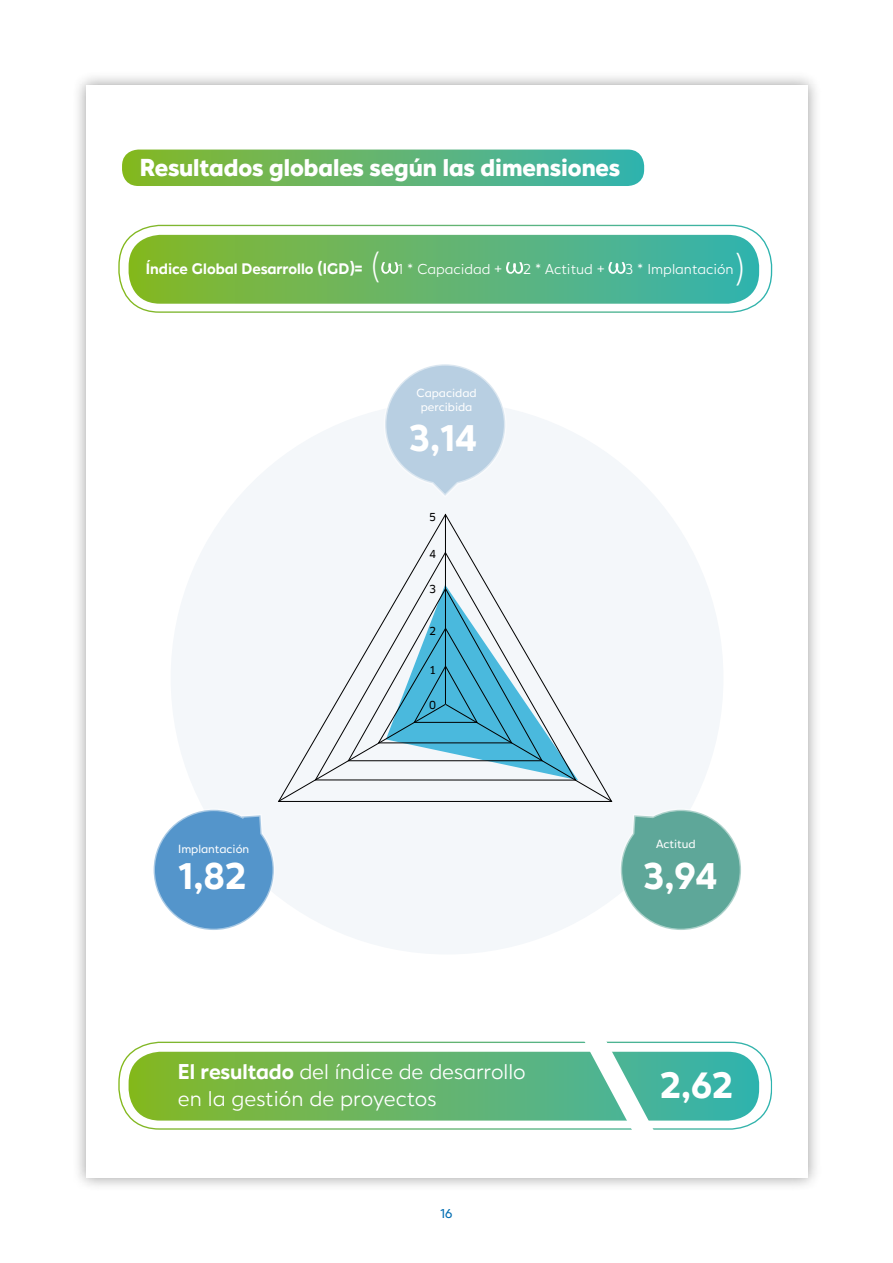
<style>
.page{position:relative;width:893px;height:1263px;background:#fff}
.page>*{position:absolute;margin:0;border:0;box-sizing:border-box;transform-origin:0 0}
.t1{font:700 38.85px "Hartwell Alt";color:#fff}
.t2{font:700 38.25px "Hartwell Alt";color:#fff}
.t3{font:300 33.45px "Hartwell Alt";color:#fff}
.t4{font:900 25.65px "Hartwell Alt";color:#fff}
.t5{font:22.5px/27px "Hartwell Alt";letter-spacing:-.005em;color:#fff}
.t6{font:700 15.9px "Hartwell Alt";color:#fff}
.t7{font:15px "Hartwell Alt";color:#fff}
.t8{font:500 13.5px "Hartwell Alt";color:#006db2}
.t9{font:500 12.45px/14.1px "Hartwell Alt";color:#fff;text-align:center}
.t10{font:10.8px "Clan Offc Pro News";color:#000}
.s1{font-weight:700}
</style>
<div class="page">
<div style="left:72px;top:71px;width:750px;height:1121px;background:#000;opacity:.38"></div>
<div style="left:86px;top:85px;width:722px;height:1093px;background:#fff"></div>
<svg style="left:129px;top:1042px;width:643px;height:88px"></svg>
<div style="left:122px;top:150px;width:522px;height:36px;background:linear-gradient(to right,#89b728,#38b2b3);border-radius:16px"></div>
<div style="left:118px;top:225px;width:654px;height:88px;border:1px solid #fff;border-radius:40px"></div>
<div style="left:129px;top:235px;width:630px;height:69px;background:linear-gradient(to right,#89b728,#38b3b3);border-radius:32px"></div>
<svg style="left:381px;top:262px;width:18px;height:13px"></svg>
<svg style="left:506px;top:262px;width:17px;height:13px"></svg>
<svg style="left:608px;top:262px;width:18px;height:13px"></svg>
<div style="left:171px;top:402px;width:552px;height:552px;background:#f4f7fa;border-radius:50%"></div>
<svg style="left:404px;top:552px;width:83px;height:33px"></svg>
<hr style="left:445px;top:515px;width:1px;height:189px;background:#000">
<svg style="left:619px;top:809px;width:122px;height:121px"></svg>
<svg style="left:153px;top:585px;width:459px;height:347px"></svg>
<svg style="left:385px;top:364px;width:120px;height:131px"></svg>
<svg style="left:736px;top:252px;width:6px;height:33px"></svg>
<p class="t4" style="left:140px;top:153px;width:482px">Resultados globales según las dimensiones</p>
<p class="t6" style="left:146px;top:260px;width:218px">Índice Global Desarrollo (IGD)=</p>
<h3 class="t3" style="left:371px;top:248px;width:11px">(</h3>
<p class="t7" style="left:398px;top:260px;width:105px">1 * Capacidad +</p>
<p class="t7" style="left:523px;top:260px;width:83px">2 * Actitud +</p>
<p class="t7" style="left:625px;top:260px;width:110px">3 * Implantación</p>
<p class="t9" style="left:416px;top:387px;width:62px">Capacidad percibida</p>
<h1 class="t1" style="left:409px;top:416px;width:69px">3,14</h1>
<p class="t10" style="left:429px;top:510px;width:8px">5</p>
<p class="t10" style="left:429px;top:548px;width:8px">4</p>
<p class="t10" style="left:429px;top:583px;width:8px">3</p>
<p class="t10" style="left:429px;top:624px;width:8px">2</p>
<p class="t10" style="left:429px;top:663px;width:8px">1</p>
<p class="t10" style="left:429px;top:699px;width:8px">0</p>
<p class="t9" style="left:178px;top:842px;width:73px">Implantación</p>
<p class="t9" style="left:656px;top:838px;width:41px">Actitud</p>
<h1 class="t1" style="left:178px;top:853px;width:70px">1,82</h1>
<h1 class="t1" style="left:644px;top:853px;width:75px">3,94</h1>
<p class="t5" style="left:178px;top:1060px;width:349px"><span class="s1">El resultado</span> del índice de desarrollo en la gestión de proyectos</p>
<h2 class="t2" style="left:660px;top:1063px;width:75px">2,62</h2>
<p class="t8" style="left:440px;top:1206px;width:14px">16</p>
</div>
